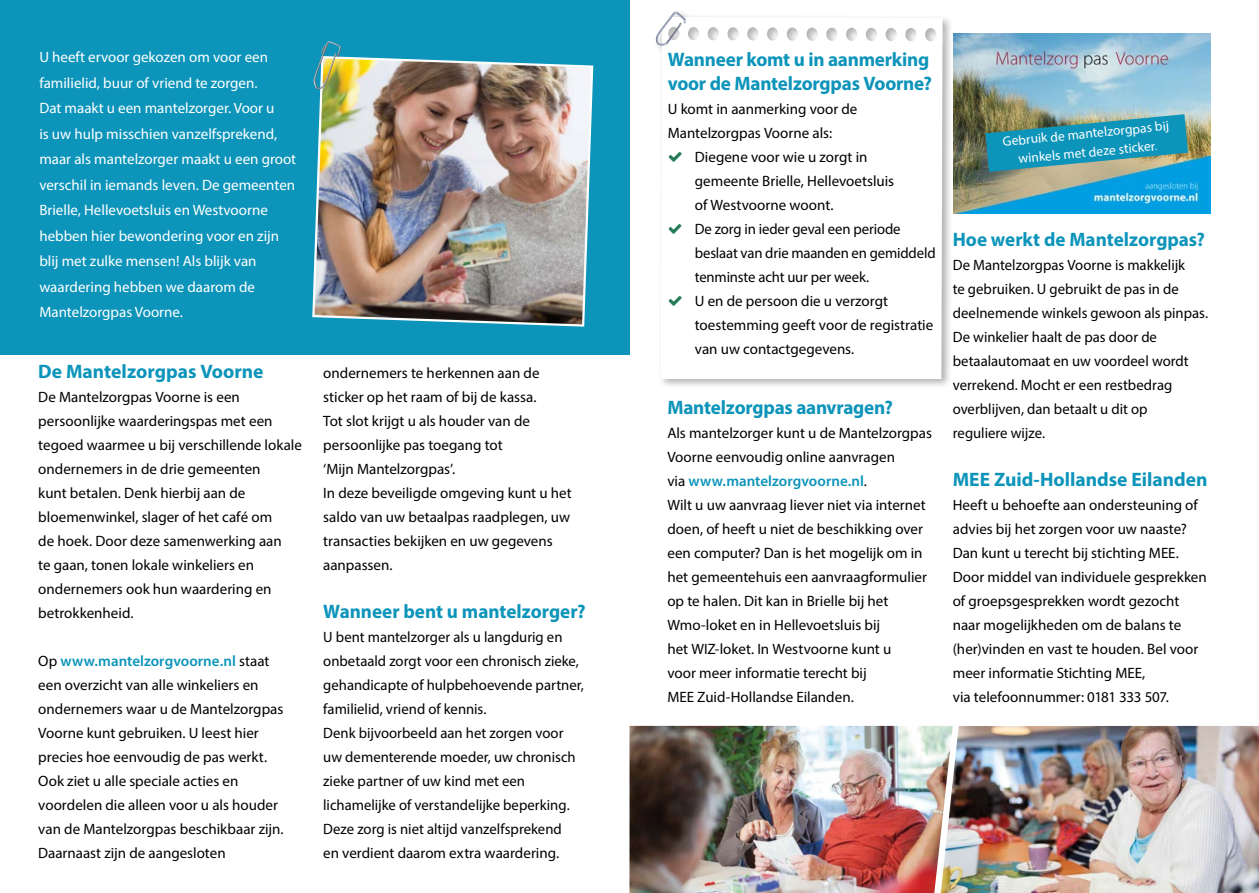
<style>
.page{position:relative;width:1259px;height:893px;background:#fff}
.page>*{position:absolute;margin:0;border:0;box-sizing:border-box;transform-origin:0 0}
.t1{font:700 19.5px/24px "Myriad Pro";letter-spacing:-.005em;color:#0c94ba}
.t2{font:15px/24px "Myriad Pro";color:#000}
.t3{font:15px/25.5px "Myriad Pro";color:#fff}
.t4{font:13.5px/18.6px "Myriad Pro";color:#fff;text-align:center}
.s1{font-weight:600;color:#0c94ba}
.s2{font-size:10.5px}
</style>
<div class="page">
<div style="left:0;top:0;width:629px;height:354px;background:#0c94ba"></div>
<img style="left:629px;top:726px;width:311px;height:167px">
<img style="left:940px;top:726px;width:319px;height:167px">
<div style="left:653px;top:9px;width:300px;height:380px;background:#000;opacity:.31"></div>
<svg style="left:660px;top:17px;width:282px;height:361px"></svg>
<svg style="left:656px;top:12px;width:30px;height:34px"></svg>
<img style="left:953px;top:34px;width:257px;height:180px">
<img style="left:985px;top:114px;width:203px;height:58px">
<img style="left:312px;top:56px;width:282px;height:271px">
<img style="left:312px;top:41px;width:31px;height:60px">
<svg style="left:669px;top:152px;width:13px;height:10px"></svg>
<svg style="left:669px;top:224px;width:12px;height:10px"></svg>
<svg style="left:669px;top:296px;width:13px;height:10px"></svg>
<p class="t3" style="left:39px;top:44px;width:258px">U heeft ervoor gekozen om voor een familielid, buur of vriend te zorgen.<br>Dat maakt u een mantelzorger. Voor u<br>is uw hulp misschien vanzelfsprekend, maar als mantelzorger maakt u een groot verschil in iemands leven. De gemeenten Brielle, Hellevoetsluis en Westvoorne hebben hier bewondering voor en zijn blij met zulke mensen! Als blijk van waardering hebben we daarom de Mantelzorgpas Voorne.</p>
<h1 class="t1" style="left:668px;top:47px;width:265px">Wanneer komt u in aanmerking voor de Mantelzorgpas Voorne?</h1>
<p class="t2" style="left:668px;top:97px;width:191px">U komt in aanmerking voor de<br>Mantelzorgpas Voorne als:</p>
<p class="t2" style="left:695px;top:145px;width:242px">Diegene voor wie u zorgt in<br>gemeente Brielle, Hellevoetsluis<br>of Westvoorne woont.<br>De zorg in ieder geval een periode beslaat van drie maanden en gemiddeld tenminste acht uur per week.<br>U en de persoon die u verzorgt toestemming geeft voor de registratie van uw contactgegevens.</p>
<h1 class="t1" style="left:38px;top:359px;width:227px">De Mantelzorgpas Voorne</h1>
<p class="t2" style="left:38px;top:385px;width:265px">De Mantelzorgpas Voorne is een persoonlijke waarderingspas met een tegoed waarmee u bij verschillende lokale ondernemers in de drie gemeenten<br>kunt betalen. Denk hierbij aan de bloemenwinkel, slager of het café om<br>de hoek. Door deze samenwerking aan<br>te gaan, tonen lokale winkeliers en ondernemers ook hun waardering en betrokkenheid.</p>
<p class="t2" style="left:38px;top:649px;width:247px">Op <span class="s1">www.mantelzorgvoorne.nl</span> staat een overzicht van alle winkeliers en ondernemers waar u de Mantelzorgpas Voorne kunt gebruiken. U leest hier precies hoe eenvoudig de pas werkt.<br>Ook ziet u alle speciale acties en voordelen die alleen voor u als houder van de Mantelzorgpas beschikbaar zijn.<br>Daarnaast zijn de aangesloten</p>
<p class="t2" style="left:323px;top:361px;width:250px">ondernemers te herkennen aan de sticker op het raam of bij de kassa.<br>Tot slot krijgt u als houder van de persoonlijke pas toegang tot<br>‘Mijn Mantelzorgpas’.<br>In deze beveiligde omgeving kunt u het saldo van uw betaalpas raadplegen, uw transacties bekijken en uw gegevens aanpassen.</p>
<h1 class="t1" style="left:323px;top:599px;width:264px">Wanneer bent u mantelzorger?</h1>
<p class="t2" style="left:323px;top:625px;width:262px">U bent mantelzorger als u langdurig en onbetaald zorgt voor een chronisch zieke, gehandicapte of hulpbehoevende partner, familielid, vriend of kennis.<br>Denk bijvoorbeeld aan het zorgen voor uw dementerende moeder, uw chronisch zieke partner of uw kind met een lichamelijke of verstandelijke beperking.<br>Deze zorg is niet altijd vanzelfsprekend<br>en verdient daarom extra waardering.</p>
<h1 class="t1" style="left:667px;top:395px;width:227px">Mantelzorgpas aanvragen?</h1>
<p class="t2" style="left:667px;top:421px;width:266px">Als mantelzorger kunt u de Mantelzorgpas Voorne eenvoudig online aanvragen<br>via <span class="s1">www.mantelzorgvoorne.nl</span>.<br>Wilt u uw aanvraag liever niet via internet doen, of heeft u niet de beschikking over een computer? Dan is het mogelijk om in het gemeentehuis een aanvraagformulier op te halen. Dit kan in Brielle bij het Wmo-loket en in Hellevoetsluis bij<br>het WIZ-loket. In Westvoorne kunt u<br>voor meer informatie terecht bij<br>MEE Zuid-Hollandse Eilanden.</p>
<p class="t4" style="left:1001px;top:131px;width:169px;rotate:-5deg">Gebruik de mantelzorgpas bij winkels met deze sticker<span class="s2">.</span></p>
<h1 class="t1" style="left:952px;top:227px;width:254px">Hoe werkt de Mantelzorgpas?</h1>
<p class="t2" style="left:952px;top:253px;width:257px">De Mantelzorgpas Voorne is makkelijk<br>te gebruiken. U gebruikt de pas in de deelnemende winkels gewoon als pinpas.<br>De winkelier haalt de pas door de betaalautomaat en uw voordeel wordt verrekend. Mocht er een restbedrag overblijven, dan betaalt u dit op<br>reguliere wijze.</p>
<h1 class="t1" style="left:952px;top:467px;width:256px">MEE Zuid-Hollandse Eilanden</h1>
<p class="t2" style="left:952px;top:493px;width:255px">Heeft u behoefte aan ondersteuning of advies bij het zorgen voor uw naaste?<br>Dan kunt u terecht bij stichting MEE.<br>Door middel van individuele gesprekken of groepsgesprekken wordt gezocht naar mogelijkheden om de balans te (her)vinden en vast te houden. Bel voor meer informatie Stichting MEE,<br>via telefoonnummer: 0181 333 507.</p>
</div>
